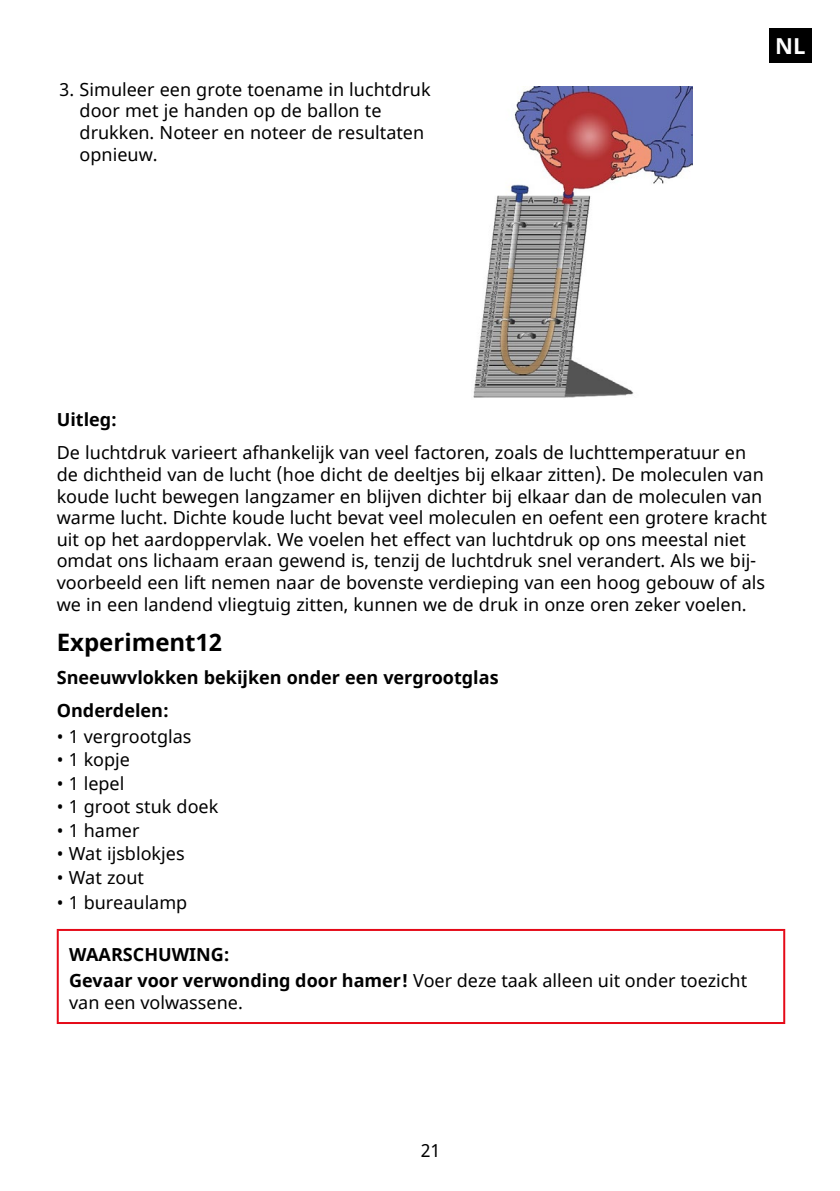
<style>
.page{position:relative;width:840px;height:1191px;background:#fff}
.page>*{position:absolute;margin:0;border:0;box-sizing:border-box;transform-origin:0 0}
.Fließtext_westeurop{font:700 24px "Noto Sans";color:#000}
.t1{font:700 22px "Noto Sans";color:#fff}
.Fließtext_westeurop-2{font:18px/21.6px "Noto Sans";color:#000}
.Fließtext_westeurop-3{font:700 18px "Noto Sans";color:#000}
.s1{font-weight:700}
</style>
<div class="page">
<div style="left:768px;top:28px;width:43px;height:35px;background:#000"></div>
<img style="left:473px;top:86px;width:219px;height:312px">
<hr style="left:57px;top:929px;width:727px;height:2px;background:#e50a18">
<hr style="left:57px;top:931px;width:2px;height:91px;background:#e50a18">
<hr style="left:782px;top:931px;width:2px;height:91px;background:#e50a18">
<hr style="left:57px;top:1022px;width:727px;height:2px;background:#e50a18">
<p class="Fließtext_westeurop-2" style="left:80px;top:79px;width:352px;text-indent:-20px">3. Simuleer een grote toename in luchtdruk door met je handen op de ballon te drukken. Noteer en noteer de resultaten opnieuw.</p>
<p class="t1" style="left:774px;top:30px;width:32px">NL</p>
<p class="Fließtext_westeurop-3" style="left:57px;top:407px;width:62px">Uitleg:</p>
<p class="Fließtext_westeurop-2" style="left:57px;top:442px;width:711px">De luchtdruk varieert afhankelijk van veel factoren, zoals de luchttemperatuur en de dichtheid van de lucht (hoe dicht de deeltjes bij elkaar zitten). De moleculen van koude lucht bewegen langzamer en blijven dichter bij elkaar dan de moleculen van warme lucht. Dichte koude lucht bevat veel moleculen en oefent een grotere kracht uit op het aardoppervlak. We voelen het effect van luchtdruk op ons meestal niet omdat ons lichaam eraan gewend is, tenzij de luchtdruk snel verandert. Als we bij&shy;voorbeeld een lift nemen naar de bovenste verdieping van een hoog gebouw of als we in een landend vliegtuig zitten, kunnen we de druk in onze oren zeker voelen.</p>
<p class="Fließtext_westeurop" style="left:57px;top:625px;width:167px">Experiment12</p>
<p class="Fließtext_westeurop-3" style="left:57px;top:665px;width:443px">Sneeuwvlokken bekijken onder een vergrootglas</p>
<p class="Fließtext_westeurop-3" style="left:57px;top:698px;width:113px">Onderdelen:</p>
<p class="Fließtext_westeurop-2" style="left:57px;top:726px;width:136px">• 1 vergrootglas</p>
<p class="Fließtext_westeurop-2" style="left:57px;top:749px;width:75px">• 1 kopje</p>
<p class="Fließtext_westeurop-2" style="left:57px;top:773px;width:69px">• 1 lepel</p>
<p class="Fließtext_westeurop-2" style="left:57px;top:796px;width:163px">• 1 groot stuk doek</p>
<p class="Fließtext_westeurop-2" style="left:57px;top:820px;width:84px">• 1 hamer</p>
<p class="Fließtext_westeurop-2" style="left:57px;top:843px;width:129px">• Wat ijsblokjes</p>
<p class="Fließtext_westeurop-2" style="left:57px;top:867px;width:89px">• Wat zout</p>
<p class="Fließtext_westeurop-2" style="left:57px;top:892px;width:132px">• 1 bureaulamp</p>
<p class="Fließtext_westeurop-3" style="left:69px;top:941px;width:162px">WAARSCHUWING:</p>
<p class="Fließtext_westeurop-2" style="left:69px;top:970px;width:679px"><span class="s1">Gevaar voor verwonding door hamer!</span> Voer deze taak alleen uit onder toezicht van een volwassene.</p>
<p class="Fließtext_westeurop-2" style="left:420px;top:1140px;width:21px">21</p>
</div>
